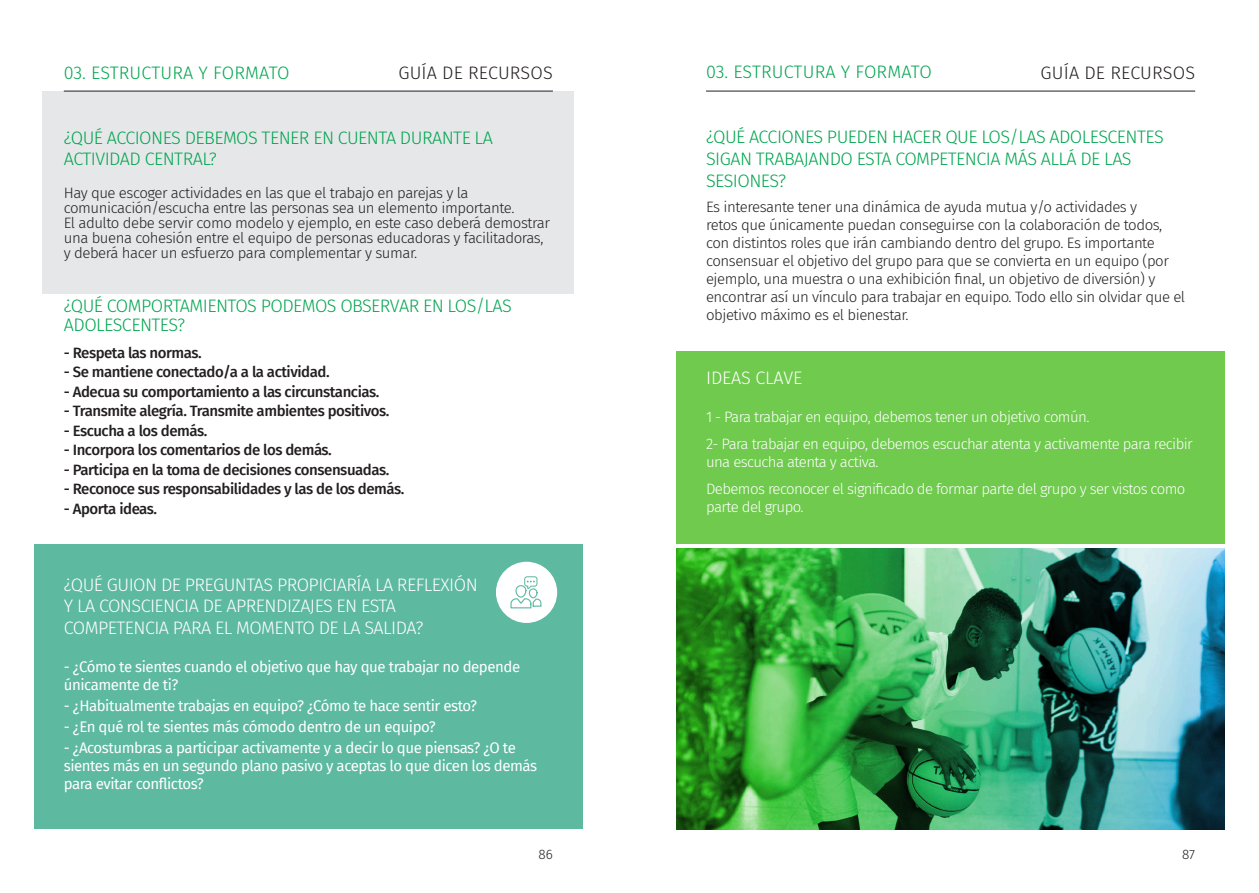
<style>
.page{position:relative;width:1259px;height:893px;background:#fff}
.page>*{position:absolute;margin:0;border:0;box-sizing:border-box;transform-origin:0 0}
.t1{font:300 18px/21.6px "Fira Sans";letter-spacing:-.03em;color:#00a54f}
.t2{font:300 18px "Fira Sans";letter-spacing:-.03em;color:#fff}
.t3{font:300 18px "Fira Sans";letter-spacing:.005em;color:#00a54f}
.t4{font:300 18px "Fira Sans";letter-spacing:.01em;color:#231f20}
.t5{font:300 18px "Fira Sans";letter-spacing:-.01em;color:#fff}
.t6{font:300 15px/18px "Fira Sans";letter-spacing:-.03em;color:#231f20}
.t7{font:15px/18px "Fira Sans";letter-spacing:-.03em;color:#fff}
.t8{font:500 15px "Fira Sans";letter-spacing:-.03em;color:#231f20}
.t9{font:300 15px/18px "Fira Sans";letter-spacing:-.04em;color:#fff}
.t10{font:300 13.5px "Fira Sans";color:#231f20}
</style>
<div class="page">
<hr style="left:706px;top:91px;width:489px;height:1px;background:#231f20">
<div style="left:43px;top:91px;width:531px;height:202px;background:#e6e7e9"></div>
<hr style="left:64px;top:91px;width:489px;height:1px;background:#231f20">
<div style="left:34px;top:544px;width:549px;height:285px;background:#5db9a0"></div>
<div style="left:496px;top:562px;width:61px;height:61px;background:#fff;border-radius:50%"></div>
<svg style="left:510px;top:576px;width:31px;height:32px"></svg>
<div style="left:676px;top:351px;width:549px;height:192px;background:#6fca4d"></div>
<img style="left:676px;top:549px;width:549px;height:280px">
<p class="t4" style="left:398px;top:60px;width:156px">GUÍA DE RECURSOS</p>
<p class="t3" style="left:64px;top:60px;width:227px">03. ESTRUCTURA Y FORMATO</p>
<p class="t3" style="left:706px;top:59px;width:227px">03. ESTRUCTURA Y FORMATO</p>
<p class="t4" style="left:1040px;top:60px;width:156px">GUÍA DE RECURSOS</p>
<p class="t1" style="left:64px;top:126px;width:430px">¿QUÉ ACCIONES DEBEMOS TENER EN CUENTA DURANTE LA<br>ACTIVIDAD CENTRAL?</p>
<p class="t6" style="left:64px;top:185px;width:452px;line-height:15px">Hay que escoger actividades en las que el trabajo en parejas y la comunicación/escucha entre las personas sea un elemento importante.</p>
<p class="t6" style="left:64px;top:215px;width:488px;line-height:15px">El adulto debe servir como modelo y ejemplo, en este caso deberá demostrar una buena cohesión entre el equipo de personas educadoras y facilitadoras, y deberá hacer un esfuerzo para complementar y sumar.</p>
<p class="t1" style="left:64px;top:296px;width:449px;line-height:18.6px">¿QUÉ COMPORTAMIENTOS PODEMOS OBSERVAR EN LOS/LAS<br>ADOLESCENTES?</p>
<p class="t8" style="left:64px;top:340px;width:139px">- Respeta las normas.</p>
<p class="t8" style="left:64px;top:360px;width:267px">- Se mantiene conectado/a a la actividad.</p>
<p class="t8" style="left:64px;top:379px;width:317px">- Adecua su comportamiento a las circunstancias.</p>
<p class="t8" style="left:64px;top:399px;width:327px">- Transmite alegría. Transmite ambientes positivos.</p>
<p class="t8" style="left:64px;top:418px;width:145px">- Escucha a los demás.</p>
<p class="t8" style="left:64px;top:438px;width:270px">- Incorpora los comentarios de los demás.</p>
<p class="t8" style="left:64px;top:457px;width:327px">- Participa en la toma de decisiones consensuadas.</p>
<p class="t8" style="left:64px;top:477px;width:342px">- Reconoce sus responsabilidades y las de los demás.</p>
<p class="t8" style="left:64px;top:496px;width:95px">- Aporta ideas.</p>
<p class="t2" style="left:64px;top:572px;width:415px">¿QUÉ GUION DE PREGUNTAS PROPICIARÍA LA REFLEXIÓN</p>
<p class="t2" style="left:64px;top:593px;width:334px">Y LA CONSCIENCIA DE APRENDIZAJES EN ESTA</p>
<p class="t2" style="left:64px;top:615px;width:361px">COMPETENCIA PARA EL MOMENTO DE LA SALIDA?</p>
<p class="t7" style="left:64px;top:657px;width:458px">- ¿Cómo te sientes cuando el objetivo que hay que trabajar no depende únicamente de ti?</p>
<p class="t7" style="left:64px;top:696px;width:415px">- ¿Habitualmente trabajas en equipo? ¿Cómo te hace sentir esto?</p>
<p class="t7" style="left:64px;top:717px;width:373px">- ¿En qué rol te sientes más cómodo dentro de un equipo?</p>
<p class="t7" style="left:64px;top:738px;width:475px">- ¿Acostumbras a participar activamente y a decir lo que piensas? ¿O te sientes más en un segundo plano pasivo y aceptas lo que dicen los demás para evitar conflictos?</p>
<p class="t10" style="left:538px;top:844px;width:16px">86</p>
<p class="t1" style="left:706px;top:126px;width:459px">¿QUÉ ACCIONES PUEDEN HACER QUE LOS/LAS ADOLESCENTES<br>SIGAN TRABAJANDO ESTA COMPETENCIA MÁS ALLÁ DE LAS<br>SESIONES?</p>
<p class="t6" style="left:706px;top:198px;width:480px">Es interesante tener una dinámica de ayuda mutua y/o actividades y<br>retos que únicamente puedan conseguirse con la colaboración de todos, con distintos roles que irán cambiando dentro del grupo. Es importante consensuar el objetivo del grupo para que se convierta en un equipo (por ejemplo, una muestra o una exhibición final, un objetivo de diversión) y encontrar así un vínculo para trabajar en equipo. Todo ello sin olvidar que el objetivo máximo es el bienestar.</p>
<p class="t5" style="left:706px;top:365px;width:98px">IDEAS CLAVE</p>
<p class="t9" style="left:706px;top:408px;width:385px">1 - Para trabajar en equipo, debemos tener un objetivo común.</p>
<p class="t9" style="left:706px;top:435px;width:488px">2- Para trabajar en equipo, debemos escuchar atenta y activamente para recibir una escucha atenta y activa.</p>
<p class="t9" style="left:706px;top:480px;width:481px">Debemos reconocer el significado de formar parte del grupo y ser vistos como parte del grupo.</p>
<p class="t10" style="left:1182px;top:844px;width:14px">87</p>
</div>
